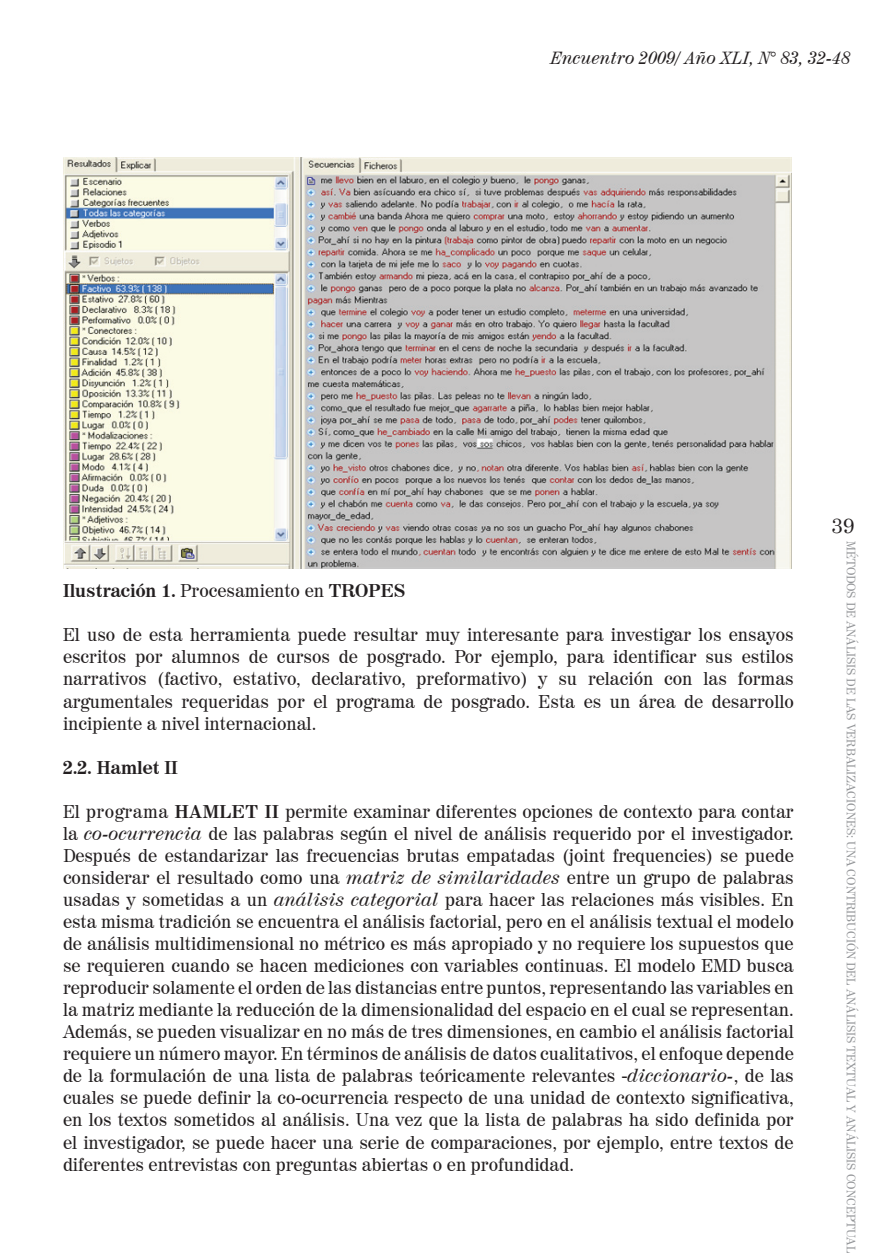
<style>
.page{position:relative;width:882px;height:1260px;background:#fff}
.page>*{position:absolute;margin:0;border:0;box-sizing:border-box;transform-origin:0 0}
.t1{font:21px "Century Schoolbook";color:#231f20}
.t2{font:18.38px/22.1px "Century 725 BT";color:#231f20;text-align:justify}
.t3{font:700 18.38px "Century 725 BT";color:#231f20}
.t4{font:italic 17.5px "Century 725 BT";color:#231f20}
.t5{font:12.25px "Century 725 BT";color:#939598}
.s1{font-weight:400}
.s2{font-weight:700}
.s3{font-style:italic}
</style>
<div class="page">
<img style="left:63px;top:158px;width:728px;height:411px">
<p class="t4" style="left:551px;top:47px;width:301px">Encuentro 2009/ Año XLI, N° 83, 32-48</p>
<p class="t3" style="left:63px;top:579px;width:344px">Ilustración 1. <span class="s1">Procesamiento en</span> TROPES</p>
<p class="t2" style="left:63px;top:624px;width:732px">El uso de esta herramienta puede resultar muy interesante para investigar los ensayos escritos por alumnos de cursos de posgrado. Por ejemplo, para identificar sus estilos narrativos (factivo, estativo, declarativo, preformativo) y su relación con las formas argumentales requeridas por el programa de posgrado. Esta es un área de desarrollo incipiente a nivel internacional.</p>
<p class="t3" style="left:63px;top:756px;width:117px">2.2. Hamlet II</p>
<p class="t2" style="left:63px;top:800px;width:732px">El programa <span class="s2">HAMLET II</span> permite examinar diferentes opciones de contexto para contar la <span class="s3">co-ocurrencia</span> de las palabras según el nivel de análisis requerido por el investigador.<br>Después de estandarizar las frecuencias brutas empatadas (joint frequencies) se puede considerar el resultado como una <span class="s3">matriz de similaridades</span> entre un grupo de palabras usadas y sometidas a un <span class="s3">análisis categorial</span> para hacer las relaciones más visibles. En esta misma tradición se encuentra el análisis factorial, pero en el análisis textual el modelo de análisis multidimensional no métrico es más apropiado y no requiere los supuestos que se requieren cuando se hacen mediciones con variables continuas. El modelo EMD busca reproducir solamente el orden de las distancias entre puntos, representando las variables en la matriz mediante la reducción de la dimensionalidad del espacio en el cual se representan.<br>Además, se pueden visualizar en no más de tres dimensiones, en cambio el análisis factorial requiere un número mayor. En términos de análisis de datos cualitativos, el enfoque depende de la formulación de una lista de palabras teóricamente relevantes -<span class="s3">diccionario-</span>, de las cuales se puede definir la co-ocurrencia respecto de una unidad de contexto significativa, en los textos sometidos al análisis. Una vez que la lista de palabras ha sido definida por el investigador, se puede hacer una serie de comparaciones, por ejemplo, entre textos de diferentes entrevistas con preguntas abiertas o en profundidad.</p>
<p class="t1" style="left:831px;top:508px;width:25px">39</p>
<p class="t5" style="left:859px;top:541px;width:713px;rotate:90deg">Métodosdeanálisisdelasverbalizaciones: unacontribucióndelanálisistextual y análisisconceptual</p>
</div>
